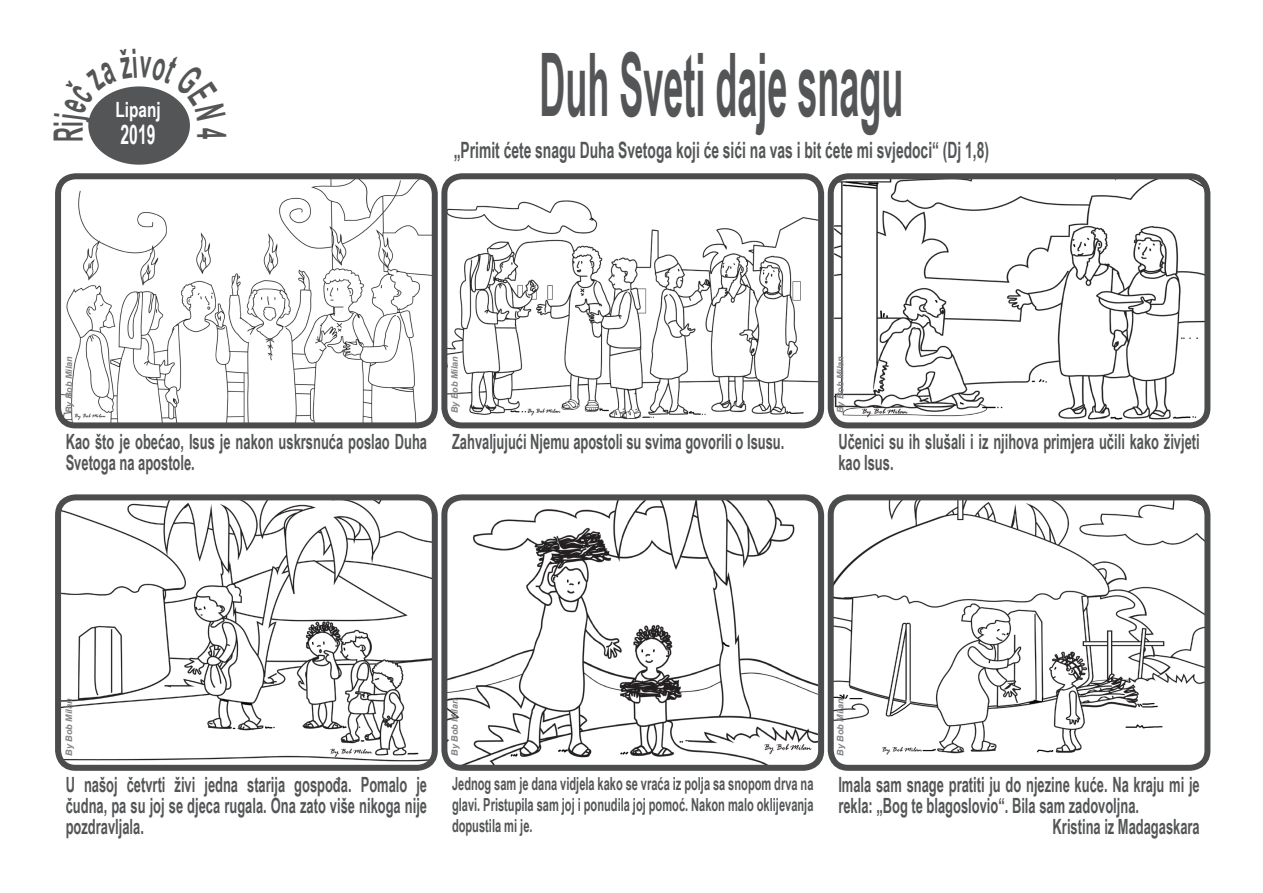
<style>
.page{position:relative;width:1263px;height:893px;background:#fff}
.page>*{position:absolute;margin:0;border:0;box-sizing:border-box;transform-origin:0 0}
.t1{font:700 87.75px "Arial Narrow";color:#545557;scale:.5 1}
.t2{font:700 40.5px "Arial Narrow";color:#545557;scale:.62 1}
.t3{font:700 27px "Arial Narrow";color:#fff;scale:.71 1}
.t4{font:700 22.5px "Arial Narrow";color:#545557;scale:.75 1}
.t5{font:700 21px/21px "Arial Narrow";color:#545557;scale:.75 1}
.t6{font:700 21px "Arial Narrow";color:#fff;scale:.89 1}
.t7{font:700 18px/21px "Arial Narrow";color:#545557;text-align:justify;scale:.75 1}
.t8{font:italic 700 9px "Arial";color:#808285}
</style>
<div class="page">
<img style="left:62px;top:501px;width:369px;height:263px">
<div style="left:55px;top:494px;width:383px;height:277px;border:6px solid #4b4c4d;border-radius:17px"></div>
<img style="left:448px;top:501px;width:369px;height:263px">
<div style="left:441px;top:494px;width:383px;height:277px;border:6px solid #4b4c4d;border-radius:17px"></div>
<img style="left:835px;top:501px;width:368px;height:263px">
<div style="left:828px;top:494px;width:382px;height:277px;border:6px solid #4b4c4d;border-radius:17px"></div>
<img style="left:62px;top:180px;width:369px;height:241px">
<div style="left:55px;top:173px;width:383px;height:255px;border:6px solid #4b4c4d;border-radius:17px"></div>
<img style="left:448px;top:180px;width:369px;height:241px">
<div style="left:441px;top:173px;width:383px;height:255px;border:6px solid #4b4c4d;border-radius:17px"></div>
<img style="left:835px;top:180px;width:371px;height:243px">
<div style="left:828px;top:173px;width:382px;height:255px;border:6px solid #4b4c4d;border-radius:17px"></div>
<div style="left:88px;top:86px;width:102px;height:79px;background:#545557;border-radius:50%"></div>
<svg style="left:88px;top:86px;width:102px;height:53px"></svg>
<p class="t2" style="left:38px;top:142px;width:35px;rotate:-90deg">Ri</p>
<p class="t6" style="left:115px;top:94px;width:52px">Lipanj</p>
<p class="t3" style="left:121px;top:114px;width:51px">2019</p>
<p class="t1" style="left:539px;top:19px;width:729px">Duh Sveti daje snagu</p>
<p class="t4" style="left:454px;top:133px;width:715px">„Primit ćete snagu Duha Svetoga koji će sići na vas i bit ćete mi svjedoci“ (Dj 1,8)</p>
<p class="t8" style="left:63px;top:413px;width:59px;rotate:-90deg">By Bob Milan</p>
<p class="t8" style="left:449px;top:413px;width:59px;rotate:-90deg">By Bob Milan</p>
<p class="t8" style="left:834px;top:413px;width:59px;rotate:-90deg">By Bob Milan</p>
<p class="t5" style="left:66px;top:430px;width:483px">Kao što je obećao, Isus je nakon uskrsnuća poslao Duha<br>Svetoga na apostole.</p>
<p class="t5" style="left:452px;top:430px;width:445px">Zahvaljujući Njemu apostoli su svima govorili o Isusu.</p>
<p class="t5" style="left:838px;top:430px;width:483px">Učenici su ih slušali i iz njihova primjera učili kako živjeti kao Isus.</p>
<p class="t8" style="left:63px;top:756px;width:59px;rotate:-90deg">By Bob Milan</p>
<p class="t8" style="left:449px;top:756px;width:59px;rotate:-90deg">By Bob Milan</p>
<p class="t8" style="left:834px;top:756px;width:59px;rotate:-90deg">By Bob Milan</p>
<p class="t5" style="left:66px;top:773px;width:483px;text-align:justify">U našoj četvrti živi jedna starija gospođa. Pomalo je čudna, pa su joj se djeca rugala. Ona zato više nikoga nije pozdravljala.</p>
<p class="t7" style="left:452px;top:773px;width:483px">Jednog sam je dana vidjela kako se vraća iz polja sa snopom drva na glavi. Pristupila sam joj i ponudila joj pomoć. Nakon malo oklijevanja dopustila mi je.</p>
<p class="t5" style="left:838px;top:773px;width:483px">Imala sam snage pratiti ju do njezine kuće. Na kraju mi je rekla: „Bog te blagoslovio“. Bila sam zadovoljna.</p>
<p class="t5" style="left:1053px;top:815px;width:198px">Kristina iz Madagaskara</p>
</div>
